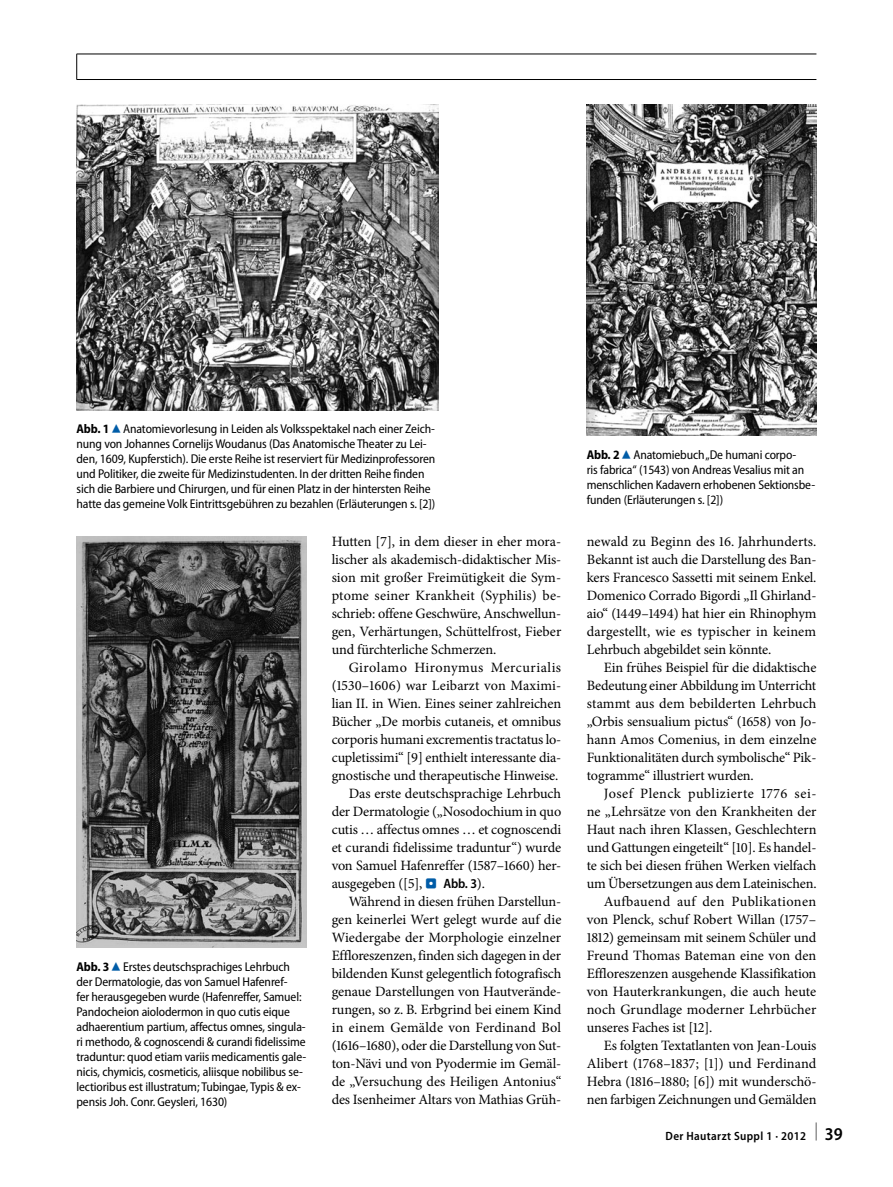
<style>
.page{position:relative;width:893px;height:1187px;background:#fff}
.page>*{position:absolute;margin:0;border:0;box-sizing:border-box;transform-origin:0 0}
.t1{font:600 semi-condensed 18px "Myriad Pro";color:#000}
._010_fliesstext_mit{font:14.25px/18px "Minion Pro";letter-spacing:-.01em;color:#000;text-align:justify}
._024_abb_legende{font:semi-condensed 12.75px/15px "Myriad Pro";letter-spacing:-.01em;color:#000}
.t2{font:600 semi-condensed 12px "Myriad Pro";letter-spacing:.03em;color:#000}
.s1{font-weight:700}
.s2{font-family:"S Buttons";font-stretch:normal;font-size:14.25px;color:#005ca7}
.s3{font-family:"S Buttons";font-size:13.5px;color:#005ca7}
.s4{font-family:"Myriad Pro";font-weight:600;font-stretch:semi-condensed;font-size:13.5px}
</style>
<div class="page">
<img style="left:587px;top:104px;width:229px;height:332px">
<img style="left:77px;top:104px;width:361px;height:306px">
<img style="left:76px;top:536px;width:230px;height:411px">
<hr style="left:77px;top:79px;width:739px;height:1px;background:#000">
<svg style="left:76px;top:54px;width:1px;height:25px"></svg>
<hr style="left:77px;top:54px;width:739px;height:1px;background:#000">
<p class="_024_abb_legende" style="left:77px;top:421px;width:360px"><span class="s1">Abb. 1</span><span class="s2">8</span>Anatomievorlesung in Leiden als Volksspektakel nach einer Zeich&shy;nung von Johannes Cornelijs Woudanus (Das Anatomische Theater zu Lei&shy;den, 1609, Kupferstich). Die erste Reihe ist reserviert für Medizinprofessoren und Politiker, die zweite für Medizinstudenten. In der dritten Reihe finden sich die Barbiere und Chirurgen, und für einen Platz in der hintersten Reihe hatte das gemeine Volk Eintrittsgebühren zu bezahlen (Erläuterungen s. [2])</p>
<p class="_024_abb_legende" style="left:76px;top:959px;width:231px"><span class="s1">Abb. 3</span><span class="s2">8</span>Erstes deutschsprachiges Lehrbuch der Dermatologie, das von Samuel Hafenref-<br>fer herausgegeben wurde (Hafenreffer, Samuel:<br>Pandocheion aiolodermon in quo cutis eique adhaerentium partium, affectus omnes, singula&shy;ri methodo, &amp; cognoscendi &amp; curandi fidelissime traduntur: quod etiam variis medicamentis gale&shy;nicis, chymicis, cosmeticis, aliisque nobilibus se&shy;lectioribus est illustratum; Tubingae, Typis &amp; ex&shy;pensis Joh. Conr. Geysleri, 1630)</p>
<p class="_010_fliesstext_mit" style="left:332px;top:532px;width:231px">Hutten [7], in dem dieser in eher mora&shy;lischer als akademisch-didaktischer Mis&shy;sion mit großer Freimütigkeit die Sym&shy;ptome seiner Krankheit (Syphilis) be&shy;schrieb: offene Geschwüre, Anschwellun&shy;gen, Verhärtungen, Schüttelfrost, Fieber und fürchterliche Schmerzen.</p>
<p class="_010_fliesstext_mit" style="left:332px;top:658px;width:231px;text-indent:17px">Girolamo Hironymus Mercurialis (1530–1606) war Leibarzt von Maximi&shy;lian II. in Wien. Eines seiner zahlreichen Bücher „De morbis cutaneis, et omnibus corporis humani excrementis tractatus lo&shy;cupletissimi“ [9] enthielt interessante dia&shy;gnostische und therapeutische Hinweise.</p>
<p class="_010_fliesstext_mit" style="left:332px;top:784px;width:231px;text-indent:17px">Das erste deutschsprachige Lehrbuch der Dermatologie („Nosodochium in quo cutis … affectus omnes … et cognoscendi et curandi fidelissime traduntur“) wurde von Samuel Hafenreffer (1587–1660) her&shy;ausgegeben ([5], <span class="s3">.</span> <span class="s4">Abb. 3</span>).</p>
<p class="_010_fliesstext_mit" style="left:332px;top:892px;width:231px;text-indent:17px">Während in diesen frühen Darstellun&shy;gen keinerlei Wert gelegt wurde auf die Wiedergabe der Morphologie einzelner Effloreszenzen, finden sich dagegen in der bildenden Kunst gelegentlich fotografisch genaue Darstellungen von Hautverände&shy;rungen, so z. B. Erbgrind bei einem Kind in einem Gemälde von Ferdinand Bol (1616–1680), oder die Darstellung von Sut&shy;ton-Nävi und von Pyodermie im Gemäl&shy;de „Versuchung des Heiligen Antonius“ des Isenheimer Altars von Mathias Grüh-</p>
<p class="_024_abb_legende" style="left:587px;top:448px;width:230px"><span class="s1">Abb. 2</span><span class="s2">8</span>Anatomiebuch „De humani corpo-<br>ris fabrica“ (1543) von Andreas Vesalius mit an menschlichen Kadavern erhobenen Sektionsbe&shy;funden (Erläuterungen s. [2])</p>
<p class="_010_fliesstext_mit" style="left:587px;top:532px;width:231px">newald zu Beginn des 16. Jahrhunderts.<br>Bekannt ist auch die Darstellung des Ban&shy;kers Francesco Sassetti mit seinem Enkel.<br>Domenico Corrado Bigordi „Il Ghirland&shy;aio“ (1449–1494) hat hier ein Rhinophym dargestellt, wie es typischer in keinem Lehrbuch abgebildet sein könnte.</p>
<p class="_010_fliesstext_mit" style="left:587px;top:658px;width:231px;text-indent:17px">Ein frühes Beispiel für die didaktische Bedeutung einer Abbildung im Unterricht stammt aus dem bebilderten Lehrbuch „Orbis sensualium pictus“ (1658) von Jo&shy;hann Amos Comenius, in dem einzelne Funktionalitäten durch symbolische“ Pik&shy;togramme“ illustriert wurden.</p>
<p class="_010_fliesstext_mit" style="left:587px;top:784px;width:231px;text-indent:17px">Josef Plenck publizierte 1776 sei&shy;ne „Lehrsätze von den Krankheiten der Haut nach ihren Klassen, Geschlechtern und Gattungen eingeteilt“ [10]. Es handel&shy;te sich bei diesen frühen Werken vielfach um Übersetzungen aus dem Lateinischen.</p>
<p class="_010_fliesstext_mit" style="left:587px;top:892px;width:231px;text-indent:17px">Aufbauend auf den Publikationen von Plenck, schuf Robert Willan (1757– 1812) gemeinsam mit seinem Schüler und Freund Thomas Bateman eine von den Effloreszenzen ausgehende Klassifikation von Hauterkrankungen, die auch heute noch Grundlage moderner Lehrbücher unseres Faches ist [12].</p>
<p class="_010_fliesstext_mit" style="left:587px;top:1036px;width:231px;text-indent:17px">Es folgten Textatlanten von Jean-Louis Alibert (1768–1837; [1]) und Ferdinand Hebra (1816–1880; [6]) mit wunderschö&shy;nen farbigen Zeichnungen und Gemälden</p>
<p class="t2" style="left:665px;top:1129px;width:153px">Der Hautarzt Suppl 1 · 2012 <sup>|</sup></p>
<p class="t1" style="left:825px;top:1123px;width:19px">39</p>
</div>
